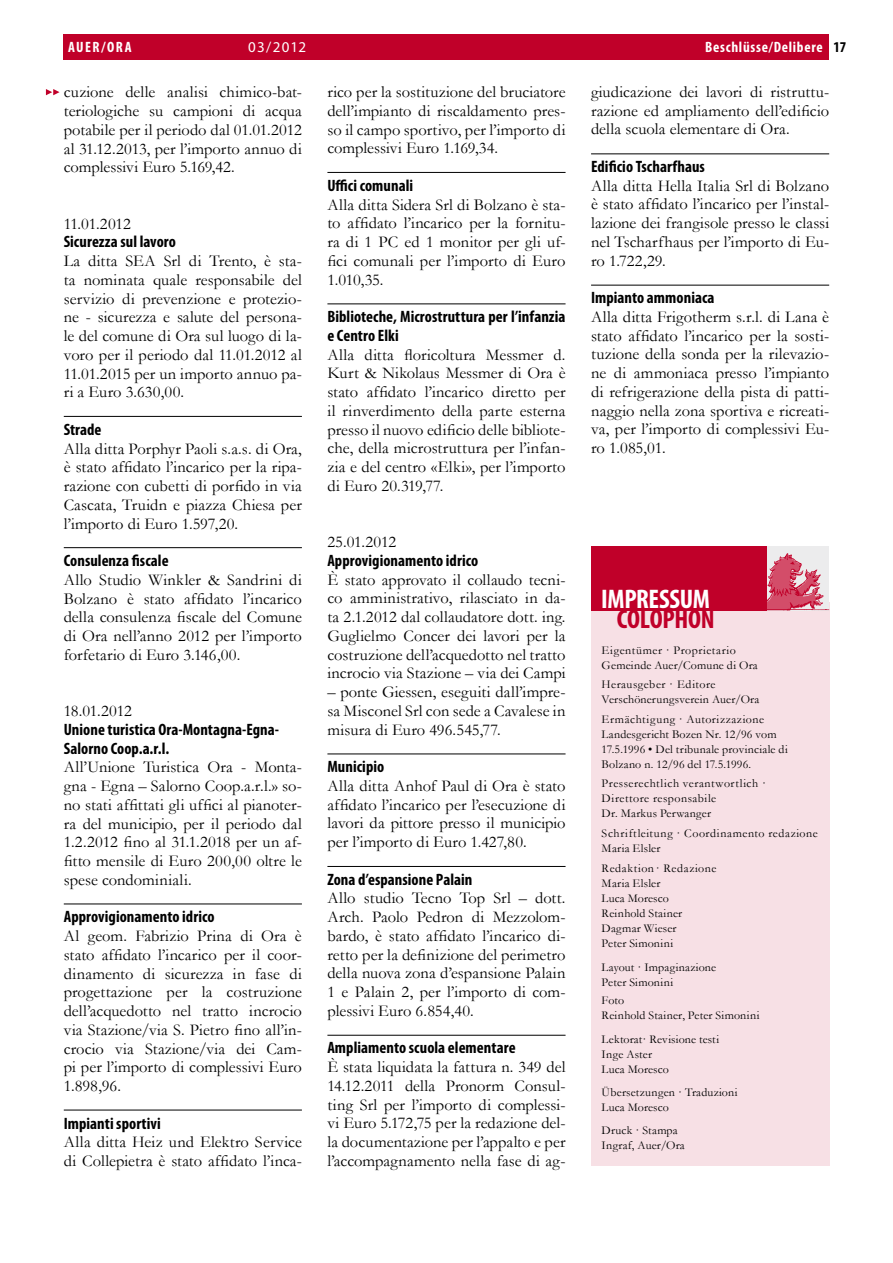
<style>
.page{position:relative;width:893px;height:1263px;background:#fff}
.page>*{position:absolute;margin:0;border:0;box-sizing:border-box;transform-origin:0 0}
.t1{font:700 condensed 27px "Myriad Pro";letter-spacing:-.01em;color:#fff}
.t2{font:700 condensed 27px "Myriad Pro";letter-spacing:-.01em;color:#c00029}
.t3{font:16.5px/18.8px "Garamond";letter-spacing:.005em;color:#000;text-align:justify}
.t4{font:700 condensed 16.5px/18.8px "Myriad Pro";letter-spacing:.005em;color:#000}
.t5{font:700 condensed 15px "Myriad Pro";letter-spacing:.05em;color:#fff}
.t6{font:15px "Myriad Pro";letter-spacing:.07em;color:#fff}
.t7{font:12px/15px "Garamond";letter-spacing:.025em;color:#000}
.t8{font:12px/15px "Garamond";letter-spacing:.045em;color:#000}
.s1{color:#000}
</style>
<div class="page">
<div style="left:64px;top:34px;width:765px;height:26px;background:#c00029"></div>
<div style="left:591px;top:602px;width:238px;height:564px;background:#f7e0e5"></div>
<div style="left:716px;top:546px;width:113px;height:64px;background:#ececed"></div>
<img style="left:767px;top:553px;width:62px;height:57px">
<div style="left:591px;top:546px;width:176px;height:64px;background:#c00029"></div>
<hr style="left:64px;top:416px;width:238px;height:1px;background:#000">
<hr style="left:64px;top:547px;width:238px;height:1px;background:#000">
<hr style="left:327px;top:304px;width:239px;height:1px;background:#000">
<hr style="left:327px;top:172px;width:239px;height:1px;background:#000">
<hr style="left:591px;top:285px;width:238px;height:1px;background:#000">
<hr style="left:591px;top:154px;width:238px;height:1px;background:#000">
<hr style="left:64px;top:904px;width:238px;height:1px;background:#000">
<hr style="left:327px;top:1035px;width:239px;height:1px;background:#000">
<hr style="left:327px;top:866px;width:239px;height:1px;background:#000">
<hr style="left:327px;top:754px;width:239px;height:1px;background:#000">
<svg style="left:46px;top:89px;width:14px;height:6px"></svg>
<hr style="left:64px;top:1110px;width:238px;height:1px;background:#000">
<p class="t5" style="left:68px;top:37px;width:65px">AUER/ORA</p>
<p class="t6" style="left:248px;top:37px;width:59px">03/2012</p>
<p class="t5" style="left:705px;top:37px;width:142px">Beschlüsse/Delibere <span class="s1">17</span></p>
<p class="t3" style="left:64px;top:82px;width:240px">cuzione delle analisi chimico-bat&shy;teriologiche su campioni di acqua potabile per il periodo dal 01.01.2012 al 31.12.2013, per l’importo annuo di complessivi Euro 5.169,42.</p>
<p class="t3" style="left:591px;top:82px;width:240px">giudicazione dei lavori di ristruttu&shy;razione ed ampliamento dell’edificio della scuola elementare di Ora.</p>
<p class="t4" style="left:591px;top:157px;width:115px">Edificio Tscharfhaus</p>
<p class="t3" style="left:591px;top:176px;width:240px">Alla ditta Hella Italia Srl di Bolzano è stato affidato l’incarico per l’instal&shy;lazione dei frangisole presso le classi nel Tscharfhaus per l’importo di Eu&shy;ro 1.722,29.</p>
<p class="t4" style="left:591px;top:288px;width:125px">Impianto ammoniaca</p>
<p class="t3" style="left:591px;top:307px;width:240px">Alla ditta Frigotherm s.r.l. di Lana è stato affidato l’incarico per la sosti&shy;tuzione della sonda per la rilevazio&shy;ne di ammoniaca presso l’impianto di refrigerazione della pista di patti&shy;naggio nella zona sportiva e ricreati&shy;va, per l’importo di complessivi Eu&shy;ro 1.085,01.</p>
<p class="t3" style="left:327px;top:82px;width:240px">rico per la sostituzione del bruciatore dell’impianto di riscaldamento pres&shy;so il campo sportivo, per l’importo di complessivi Euro 1.169,34.</p>
<p class="t4" style="left:327px;top:176px;width:87px">Uffici comunali</p>
<p class="t3" style="left:327px;top:195px;width:240px">Alla ditta Sidera Srl di Bolzano è sta&shy;to affidato l’incarico per la fornitu&shy;ra di 1 PC ed 1 monitor per gli uf&shy;fici comunali per l’importo di Euro 1.010,35.</p>
<p class="t4" style="left:327px;top:307px;width:240px">Biblioteche, Microstruttura per l’infanzia e Centro Elki</p>
<p class="t3" style="left:327px;top:345px;width:240px">Alla ditta floricoltura Messmer d.<br>Kurt &amp; Nikolaus Messmer di Ora è stato affidato l’incarico diretto per il rinverdimento della parte esterna presso il nuovo edificio delle bibliote&shy;che, della microstruttura per l’infan&shy;zia e del centro «Elki», per l’importo di Euro 20.319,77.</p>
<p class="t3" style="left:64px;top:214px;width:68px">11.01.2012</p>
<p class="t4" style="left:64px;top:232px;width:114px">Sicurezza sul lavoro</p>
<p class="t3" style="left:64px;top:251px;width:240px">La ditta SEA Srl di Trento, è sta&shy;ta nominata quale responsabile del servizio di prevenzione e protezio&shy;ne - sicurezza e salute del persona&shy;le del comune di Ora sul luogo di la&shy;voro per il periodo dal 11.01.2012 al 11.01.2015 per un importo annuo pa&shy;ri a Euro 3.630,00.</p>
<p class="t4" style="left:64px;top:420px;width:39px">Strade</p>
<p class="t3" style="left:64px;top:439px;width:240px">Alla ditta Porphyr Paoli s.a.s. di Ora, è stato affidato l’incarico per la ripa&shy;razione con cubetti di porfido in via Cascata, Truidn e piazza Chiesa per l’importo di Euro 1.597,20.</p>
<p class="t4" style="left:64px;top:551px;width:106px">Consulenza fiscale</p>
<p class="t3" style="left:64px;top:570px;width:240px">Allo Studio Winkler &amp; Sandrini di Bolzano è stato affidato l’incarico della consulenza fiscale del Comune di Ora nell’anno 2012 per l’importo forfetario di Euro 3.146,00.</p>
<p class="t3" style="left:327px;top:532px;width:70px">25.01.2012</p>
<p class="t4" style="left:327px;top:551px;width:152px">Approvigionamento idrico</p>
<p class="t3" style="left:327px;top:570px;width:240px">È stato approvato il collaudo tecni&shy;co amministrativo, rilasciato in da&shy;ta 2.1.2012 dal collaudatore dott. ing.<br>Guglielmo Concer dei lavori per la costruzione dell’acquedotto nel tratto incrocio via Stazione – via dei Campi</p>
<p class="t3" style="left:327px;top:682px;width:240px">– ponte Giessen, eseguiti dall’impre&shy;sa Misconel Srl con sede a Cavalese in misura di Euro 496.545,77.</p>
<p class="t4" style="left:327px;top:757px;width:58px">Municipio</p>
<p class="t3" style="left:327px;top:776px;width:240px">Alla ditta Anhof Paul di Ora è stato affidato l’incarico per l’esecuzione di lavori da pittore presso il municipio per l’importo di Euro 1.427,80.</p>
<p class="t4" style="left:327px;top:869px;width:147px">Zona d’espansione Palain</p>
<p class="t3" style="left:327px;top:888px;width:240px">Allo studio Tecno Top Srl – dott.<br>Arch. Paolo Pedron di Mezzolom&shy;bardo, è stato affidato l’incarico di&shy;retto per la definizione del perimetro della nuova zona d’espansione Palain 1 e Palain 2, per l’importo di com&shy;plessivi Euro 6.854,40.</p>
<p class="t4" style="left:327px;top:1038px;width:190px">Ampliamento scuola elementare</p>
<p class="t3" style="left:327px;top:1057px;width:240px">È stata liquidata la fattura n. 349 del 14.12.2011 della Pronorm Consul&shy;ting Srl per l’importo di complessi&shy;vi Euro 5.172,75 per la redazione del&shy;la documentazione per l’appalto e per l’accompagnamento nella fase di ag-</p>
<h1 class="t1" style="left:601px;top:582px;width:111px">IMPRESSUM</h1>
<p class="t7" style="left:602px;top:642px;width:158px">Eigentümer · Proprietario<br>Gemeinde Auer/Comune di Ora</p>
<p class="t7" style="left:602px;top:677px;width:159px">Herausgeber · Editore<br>Verschönerungsverein Auer/Ora</p>
<p class="t7" style="left:602px;top:711px;width:188px">Ermächtigung · Autorizzazione Landesgericht Bozen Nr. 12/96 vom 17.5.1996 • Del tribunale provinciale di Bolzano n. 12/96 del 17.5.1996.</p>
<p class="t7" style="left:602px;top:776px;width:166px">Presserechtlich verantwortlich ·<br>Direttore responsabile<br>Dr. Markus Perwanger</p>
<p class="t8" style="left:602px;top:825px;width:218px">Schriftleitung · Coordinamento redazione<br>Maria Elsler</p>
<p class="t7" style="left:602px;top:860px;width:116px">Redaktion· Redazione<br>Maria Elsler<br>Luca Moresco<br>Reinhold Stainer<br>Dagmar Wieser<br>Peter Simonini</p>
<p class="t7" style="left:602px;top:959px;width:116px">Layout · Impaginazione<br>Peter Simonini</p>
<p class="t7" style="left:602px;top:993px;width:159px">Foto<br>Reinhold Stainer, Peter Simonini</p>
<p class="t7" style="left:602px;top:1031px;width:119px">Lektorat· Revisione testi<br>Inge Aster<br>Luca Moresco</p>
<p class="t7" style="left:602px;top:1084px;width:137px">Übersetzungen · Traduzioni<br>Luca Moresco</p>
<p class="t7" style="left:602px;top:1122px;width:85px">Druck · Stampa<br>Ingraf, Auer/Ora</p>
<h1 class="t2" style="left:617px;top:602px;width:96px">COLOPHON</h1>
<p class="t3" style="left:64px;top:701px;width:70px">18.01.2012</p>
<p class="t4" style="left:64px;top:720px;width:217px">Unione turistica Ora-Montagna-Egna-<br>Salorno Coop.a.r.l.</p>
<p class="t3" style="left:64px;top:757px;width:240px">All’Unione Turistica Ora - Monta&shy;gna - Egna – Salorno Coop.a.r.l.» so&shy;no stati affittati gli uffici al pianoter&shy;ra del municipio, per il periodo dal 1.2.2012 fino al 31.1.2018 per un af&shy;fitto mensile di Euro 200,00 oltre le spese condominiali.</p>
<p class="t4" style="left:64px;top:907px;width:152px">Approvigionamento idrico</p>
<p class="t3" style="left:64px;top:926px;width:240px">Al geom. Fabrizio Prina di Ora è stato affidato l’incarico per il coor&shy;dinamento di sicurezza in fase di progettazione per la costruzione dell’acquedotto nel tratto incrocio via Stazione/via S. Pietro fino all’in&shy;crocio via Stazione/via dei Cam&shy;pi per l’importo di complessivi Euro 1.898,96.</p>
<p class="t4" style="left:64px;top:1113px;width:99px">Impianti sportivi</p>
<p class="t3" style="left:64px;top:1132px;width:240px">Alla ditta Heiz und Elektro Service di Collepietra è stato affidato l’inca-</p>
</div>
